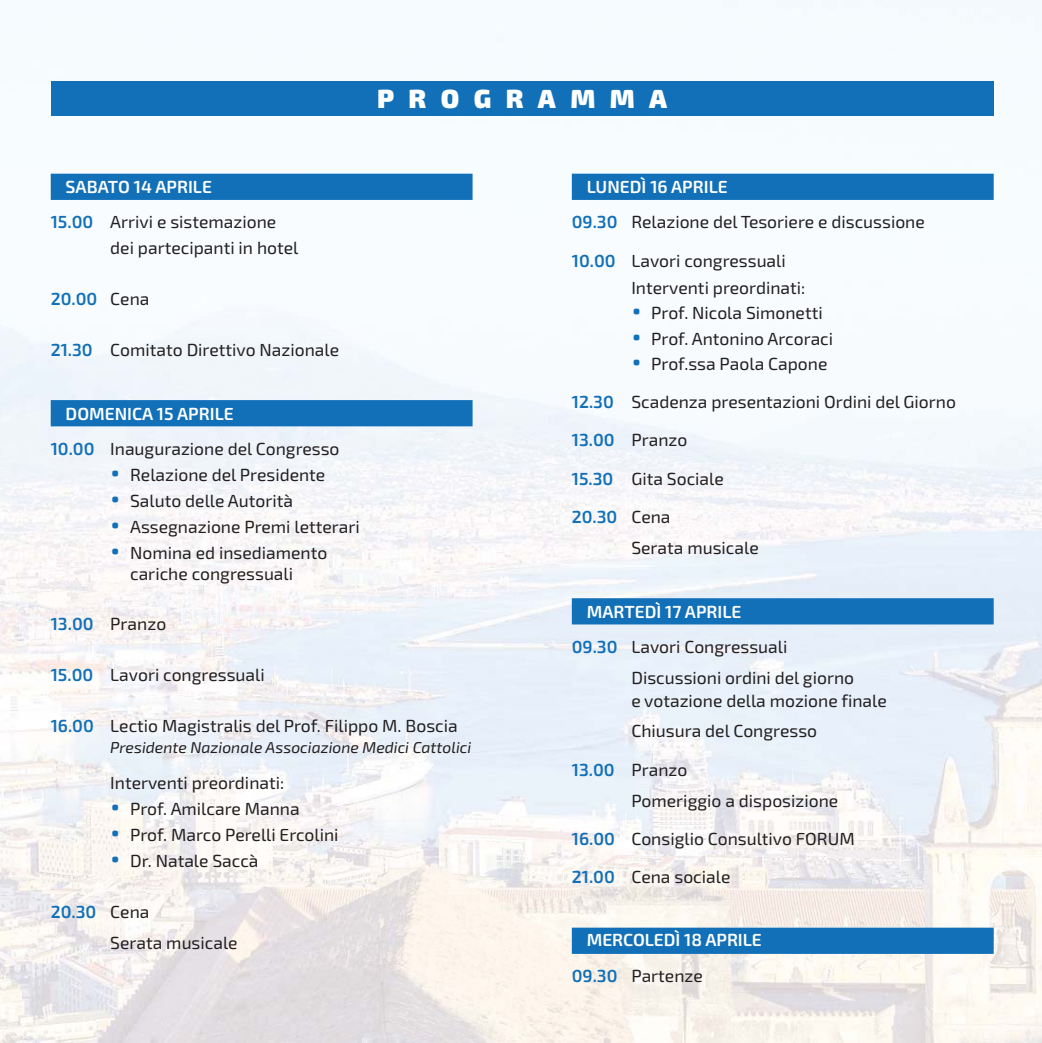
<style>
.page{position:relative;width:1042px;height:1043px;background:#fff}
.page>*{position:absolute;margin:0;border:0;box-sizing:border-box;transform-origin:0 0}
.t1{font:900 26.25px "Exo 2";letter-spacing:.55em;color:#fff}
.t2{font:17.5px/38.3px "Exo 2";color:#231f20}
.t3{font:600 17.5px/35.9px "Exo 2";letter-spacing:-.005em;color:#fff}
.t4{font:600 17.5px "Exo 2";color:#1170b8}
.t5{font:italic 15.75px "Exo 2";color:#231f20}
.s1{font-weight:600;color:#fff}
.s2{font-weight:600;color:#1170b8}
.s3{font-weight:400;color:#231f20}
.s4{font-weight:600;font-size:28px;color:#1170b8}
.s5{color:#1170b8}
</style>
<div class="page">
<img style="left:0;top:0;width:1042px;height:1043px">
<div style="left:572px;top:174px;width:421px;height:26px;background:#1170b8"></div>
<div style="left:572px;top:598px;width:421px;height:26px;background:#1170b8"></div>
<div style="left:572px;top:927px;width:421px;height:27px;background:#1170b8"></div>
<div style="left:51px;top:174px;width:421px;height:26px;background:#1170b8"></div>
<div style="left:51px;top:400px;width:421px;height:26px;background:#1170b8"></div>
<div style="left:51px;top:81px;width:942px;height:35px;background:#1170b8"></div>
<h1 class="t1" style="left:377px;top:90px;width:291px">PROGRAMMA</h1>
<p class="t2" style="left:51px;top:171px;width:227px;line-height:35px;text-indent:15px"><span class="s1">SABATO 14 APRILE<br></span><span class="s2">15.00</span> Arrivi e sistemazione</p>
<p class="t2" style="left:110px;top:231px;width:190px">dei partecipanti in hotel</p>
<p class="t4" style="left:51px;top:293px;width:100px">20.00 <span class="s3">Cena</span></p>
<p class="t2" style="left:51px;top:332px;width:290px"><span class="s2">21.30</span> Comitato Direttivo Nazionale</p>
<p class="t2" style="left:51px;top:398px;width:290px;line-height:35px;text-indent:15px"><span class="s1">DOMENICA 15 APRILE<br></span><span class="s2">10.00</span> Inaugurazione del Congresso</p>
<p class="t2" style="left:110px;top:457px;width:216px"><span class="s4">•</span> Relazione del Presidente</p>
<p class="t2" style="left:110px;top:483px;width:184px"><span class="s4">•</span> Saluto delle Autorità</p>
<p class="t2" style="left:110px;top:509px;width:251px"><span class="s4">•</span> Assegnazione Premi letterari</p>
<p class="t2" style="left:130px;top:544px;width:199px;line-height:21px;text-indent:-20px"><span class="s4">•</span> Nomina ed insediamento cariche congressuali</p>
<p class="t2" style="left:51px;top:607px;width:117px"><span class="s2">13.00</span> Pranzo</p>
<p class="t2" style="left:51px;top:658px;width:215px"><span class="s2">15.00</span> Lavori congressuali</p>
<p class="t2" style="left:51px;top:708px;width:408px"><span class="s2">16.00</span> Lectio Magistralis del Prof. Filippo M. Boscia</p>
<p class="t5" style="left:110px;top:738px;width:362px">Presidente Nazionale Associazione Medici Cattolici</p>
<p class="t2" style="left:110px;top:765px;width:175px">Interventi preordinati:</p>
<p class="t2" style="left:110px;top:791px;width:191px"><span class="s4">•</span> Prof. Amilcare Manna</p>
<p class="t2" style="left:110px;top:817px;width:230px"><span class="s4">•</span> Prof. Marco Perelli Ercolini</p>
<p class="t2" style="left:110px;top:843px;width:150px"><span class="s4">•</span> Dr. Natale Saccà</p>
<p class="t2" style="left:110px;top:898px;width:129px;line-height:31px;text-indent:-60px"><span class="s2">20.30</span> Cena<br>Serata musicale</p>
<p class="t2" style="left:572px;top:171px;width:354px;line-height:35px;text-indent:15px"><span class="s1">LUNEDÌ 16 APRILE<br></span><span class="s2">09.30</span> Relazione del Tesoriere e discussione</p>
<p class="t2" style="left:631px;top:249px;width:175px;line-height:27.7px;text-indent:-60px"><span class="s2">10.00</span> Lavori congressuali<br>Interventi preordinati:</p>
<p class="t2" style="left:631px;top:296px;width:193px"><span class="s4">•</span> Prof. Nicola Simonetti</p>
<p class="t2" style="left:631px;top:321px;width:203px"><span class="s4">•</span> Prof. Antonino Arcoraci</p>
<p class="t2" style="left:572px;top:346px;width:386px;text-indent:60px"><span class="s4">•</span> Prof.ssa Paola Capone<br><span class="s2">12.30</span> Scadenza presentazioni Ordini del Giorno<br><span class="s2">13.00</span> Pranzo<br><span class="s2">15.30</span> Gita Sociale<br><span class="s2">20.30</span> Cena</p>
<p class="t2" style="left:631px;top:530px;width:129px">Serata musicale</p>
<p class="t2" style="left:572px;top:596px;width:217px;line-height:35px;text-indent:15px"><span class="s1">MARTEDÌ 17 APRILE<br></span><span class="s2">09.30</span> Lavori Congressuali</p>
<p class="t2" style="left:631px;top:668px;width:257px;line-height:23.4px">Discussioni ordini del giorno<br>e votazione della mozione finale</p>
<p class="t2" style="left:572px;top:714px;width:247px;text-indent:60px">Chiusura del Congresso<br><span class="s2">13.00</span> Pranzo</p>
<p class="t2" style="left:572px;top:783px;width:284px;text-indent:60px">Pomeriggio a disposizione<br><span class="s2">16.00</span> Consiglio Consultivo FORUM<br><span class="s2">21.00</span> Cena sociale</p>
<p class="t3" style="left:572px;top:925px;width:191px;text-indent:15px">MERCOLEDÌ 18 APRILE<br><span class="s5">09.30</span> <span class="s3">Partenze</span></p>
</div>
